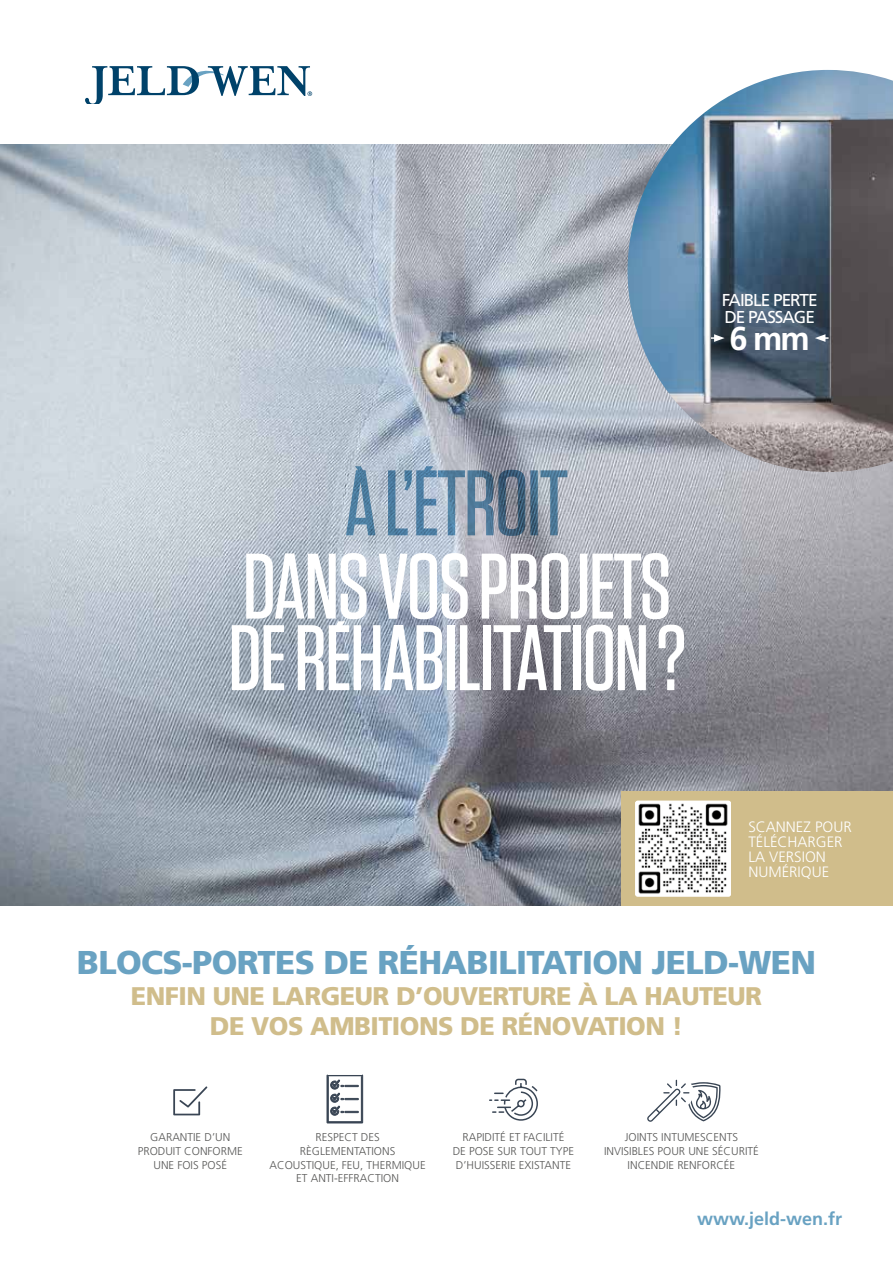
<style>
.page{position:relative;width:893px;height:1263px;background:#fff}
.page>*{position:absolute;margin:0;border:0;box-sizing:border-box;transform-origin:0 0}
.t1{font:500 92.85px/71.6px "Tungsten";letter-spacing:-.02em;color:#fff}
.t2{font:900 33px "Frutiger LT Std";letter-spacing:-.02em;color:#69a2c2}
.t3{font:700 33px "Frutiger LT Std";color:#fff}
.t4{font:900 25.5px/30.6px "Frutiger LT Std";letter-spacing:-.02em;color:#d0bd8b;text-align:center}
.t5{font:700 18px "Frutiger LT Std";color:#69a2c2}
.t6{font:17.25px/16.4px "Frutiger LT Std";letter-spacing:-.06em;color:#fff}
.t7{font:300 15px/15px "Frutiger LT Std";color:#fff}
.t8{font:300 11.4px/13.6px "Frutiger LT Std";color:#575756;text-align:center}
</style>
<div class="page">
<img style="left:0;top:145px;width:893px;height:761px">
<svg style="left:85px;top:66px;width:227px;height:37px"></svg>
<svg style="left:334px;top:621px;width:11px;height:8px"></svg>
<svg style="left:346px;top:466px;width:221px;height:70px;background:#879db1"></svg>
<svg style="left:490px;top:1078px;width:48px;height:43px"></svg>
<svg style="left:173px;top:1086px;width:34px;height:29px"></svg>
<svg style="left:647px;top:1080px;width:74px;height:42px"></svg>
<svg style="left:327px;top:1075px;width:36px;height:48px"></svg>
<img style="left:627px;top:70px;width:266px;height:402px">
<svg style="left:711px;top:334px;width:14px;height:8px"></svg>
<svg style="left:815px;top:334px;width:13px;height:8px"></svg>
<div style="left:621px;top:791px;width:272px;height:115px;background:#d0bd8b"></div>
<img style="left:635px;top:801px;width:96px;height:95px">
<h3 class="t6" style="left:722px;top:292px;width:97px">FAIBLE PERTE<br>DE PASSAGE</h3>
<h2 class="t3" style="left:729px;top:319px;width:82px">6 mm</h2>
<h1 class="t1" style="left:228px;top:552px;width:459px">DANS VOS PROJETS<br>DE REHABILITATION ?</h1>
<h3 class="t7" style="left:748px;top:819px;width:105px">SCANNEZ POUR<br>TÉLÉCHARGER<br>LA VERSION<br>NUMÉRIQUE</h3>
<h2 class="t2" style="left:77px;top:942px;width:740px">BLOCS-PORTES DE RÉHABILITATION JELD-WEN</h2>
<h3 class="t4" style="left:131px;top:980px;width:633px">ENFIN UNE LARGEUR D’OUVERTURE À LA HAUTEUR<br>DE VOS AMBITIONS DE RÉNOVATION !</h3>
<p class="t8" style="left:453px;top:1131px;width:123px">RAPIDITÉ ET FACILITÉ<br>DE POSE SUR TOUT TYPE<br>D’HUISSERIE EXISTANTE</p>
<p class="t8" style="left:138px;top:1131px;width:107px">GARANTIE D’UN<br>PRODUIT CONFORME<br>UNE FOIS POSÉ</p>
<p class="t8" style="left:604px;top:1131px;width:156px">JOINTS INTUMESCENTS<br>INVISIBLES POUR UNE SÉCURITÉ<br>INCENDIE RENFORCÉE</p>
<p class="t8" style="left:270px;top:1131px;width:158px">RESPECT DES<br>RÈGLEMENTATIONS<br>ACOUSTIQUE, FEU, THERMIQUE<br>ET ANTI-EFFRACTION</p>
<h3 class="t5" style="left:697px;top:1208px;width:147px">www.jeld-wen.fr</h3>
</div>
